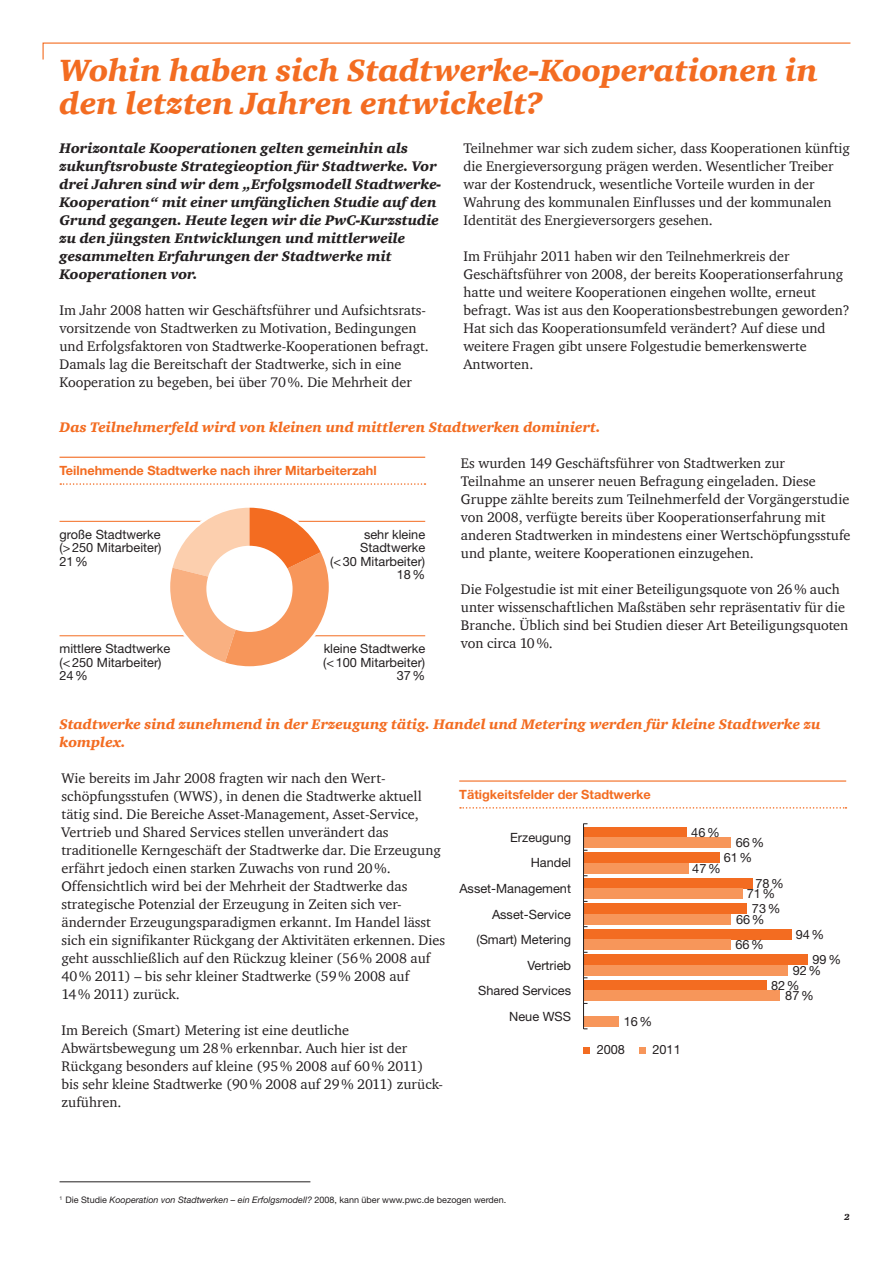
<style>
.page{position:relative;width:893px;height:1263px;background:#fff}
.page>*{position:absolute;margin:0;border:0;box-sizing:border-box;transform-origin:0 0}
.t1{font:italic 900 31.5px/33px "ITC Charter Com";color:#f36c21}
.t2{font:14.25px/18px "ITC Charter Com";color:#231f20}
.t3{font:italic 900 14.25px/18px "ITC Charter Com";color:#231f20}
.t4{font:italic 900 14.25px/18px "ITC Charter Com";color:#f36c21}
.t5{font:12.75px/13.5px "Helvetica Neue LT";color:#231f20}
.t6{font:700 12.75px "Helvetica Neue LT";color:#f36c21}
.t7{font:9px "Helvetica Neue LT";color:#231f20}
.t8{font:italic 900 9px "ITC Charter Com";color:#231f20}
.s1{font-style:italic}
</style>
<div class="page">
<svg style="left:42px;top:42px;width:809px;height:18px"></svg>
<hr style="left:60px;top:1181px;width:250px;height:1px;background:#231f20">
<hr style="left:60px;top:457px;width:365px;height:1px;background:#f36c21">
<svg style="left:60px;top:483px;width:365px;height:2px"></svg>
<hr style="left:292px;top:521px;width:133px;height:1px;background:#f36c21">
<hr style="left:287px;top:635px;width:138px;height:1px;background:#f36c21">
<hr style="left:60px;top:635px;width:136px;height:1px;background:#f36c21">
<hr style="left:60px;top:521px;width:146px;height:1px;background:#f36c21">
<svg style="left:161px;top:509px;width:181px;height:156px"></svg>
<div style="left:168px;top:505px;width:163px;height:164px;border:3px solid #fff;border-radius:50%"></div>
<div style="left:208px;top:547px;width:83px;height:84px;background:#fff;border-radius:50%"></div>
<div style="left:206px;top:546px;width:87px;height:86px;border:2px solid #fff;border-radius:50%"></div>
<hr style="left:459px;top:780px;width:387px;height:2px;background:#f36c21">
<svg style="left:460px;top:807px;width:386px;height:2px"></svg>
<div style="left:583px;top:1047px;width:7px;height:6px;background:#f36c21"></div>
<svg style="left:639px;top:1047px;width:6px;height:6px"></svg>
<div style="left:583px;top:827px;width:103px;height:10px;background:#f36c21"></div>
<div style="left:583px;top:837px;width:148px;height:11px;background:#f7965a"></div>
<div style="left:583px;top:929px;width:209px;height:10px;background:#f36c21"></div>
<div style="left:583px;top:939px;width:148px;height:11px;background:#f7965a"></div>
<div style="left:583px;top:965px;width:205px;height:11px;background:#f7965a"></div>
<div style="left:583px;top:878px;width:170px;height:10px;background:#f36c21"></div>
<div style="left:583px;top:980px;width:184px;height:10px;background:#f36c21"></div>
<div style="left:583px;top:990px;width:197px;height:11px;background:#f7965a"></div>
<div style="left:583px;top:852px;width:137px;height:11px;background:#f36c21"></div>
<div style="left:583px;top:863px;width:106px;height:11px;background:#f7965a"></div>
<div style="left:583px;top:888px;width:159px;height:11px;background:#f7965a"></div>
<div style="left:583px;top:954px;width:224px;height:11px;background:#f36c21"></div>
<div style="left:584px;top:903px;width:162px;height:11px;background:#f36c21"></div>
<div style="left:583px;top:914px;width:148px;height:11px;background:#f7965a"></div>
<div style="left:583px;top:1016px;width:36px;height:11px;background:#f7965a"></div>
<hr style="left:583px;top:823px;width:1px;height:206px;background:#231f20">
<h1 class="t1" style="left:60px;top:53px;width:760px">Wohin haben sich Stadtwerke-Kooperationen in den letzten Jahren entwickelt?</h1>
<p class="t3" style="left:60px;top:139px;width:383px">Horizontale Kooperationen gelten gemeinhin als zukunftsrobuste Strategieoption für Stadtwerke. Vor drei Jahren sind wir dem „Erfolgsmodell Stadtwerke-Kooperation“ mit einer umfänglichen Studie auf den Grund gegangen. Heute legen wir die PwC-Kurzstudie zu den jüngsten Entwicklungen und mittlerweile gesammelten Erfahrungen der Stadtwerke mit Kooperationen vor.</p>
<p class="t2" style="left:60px;top:301px;width:371px">Im Jahr 2008 hatten wir Geschäftsführer und Aufsichtsrats&shy;vorsitzende von Stadtwerken zu Motivation, Bedingungen und Erfolgsfaktoren von Stadtwerke-Kooperationen befragt.<br>Damals lag die Bereitschaft der Stadtwerke, sich in eine Kooperation zu begeben, bei über 70%. Die Mehrheit der</p>
<p class="t2" style="left:463px;top:139px;width:388px">Teilnehmer war sich zudem sicher, dass Kooperationen künftig die Energieversorgung prägen werden. Wesentlicher Treiber war der Kostendruck, wesentliche Vorteile wurden in der Wahrung des kommunalen Einflusses und der kommunalen Identität des Energieversorgers gesehen.</p>
<p class="t2" style="left:463px;top:247px;width:388px">Im Frühjahr 2011 haben wir den Teilnehmerkreis der Geschäftsführer von 2008, der bereits Kooperationserfahrung hatte und weitere Kooperationen eingehen wollte, erneut befragt. Was ist aus den Kooperationsbestrebungen geworden?<br>Hat sich das Kooperationsumfeld verändert? Auf diese und weitere Fragen gibt unsere Folgestudie bemerkenswerte Antworten.</p>
<p class="t4" style="left:60px;top:418px;width:543px">Das Teilnehmerfeld wird von kleinen und mittleren Stadtwerken dominiert.</p>
<p class="t6" style="left:60px;top:462px;width:319px">Teilnehmende Stadtwerke nach ihrer Mitarbeiterzahl</p>
<p class="t5" style="left:60px;top:527px;width:104px;text-align:justify">große Stadtwerke (&gt;250 Mitarbeiter)<br>21%</p>
<p class="t5" style="left:60px;top:642px;width:112px">mittlere Stadtwerke (&lt;250 Mitarbeiter)<br>24%</p>
<p class="t5" style="left:330px;top:527px;width:96px;text-align:right">sehr kleine<br>Stadtwerke<br>(&lt;30 Mitarbeiter)<br>18%</p>
<p class="t5" style="left:323px;top:642px;width:104px;text-align:right">kleine Stadtwerke (&lt;100 Mitarbeiter)<br>37%</p>
<p class="t2" style="left:461px;top:454px;width:391px">Es wurden 149 Geschäftsführer von Stadtwerken zur Teilnahme an unserer neuen Befragung eingeladen. Diese Gruppe zählte bereits zum Teilnehmerfeld der Vorgängerstudie von 2008, verfügte bereits über Kooperationserfahrung mit anderen Stadtwerken in mindestens einer Wertschöpfungsstufe und plante, weitere Kooperationen einzugehen.</p>
<p class="t2" style="left:461px;top:580px;width:389px">Die Folgestudie ist mit einer Beteiligungsquote von 26% auch unter wissenschaftlichen Maßstäben sehr repräsentativ für die Branche. Üblich sind bei Studien dieser Art Beteiligungsquoten von circa 10%.</p>
<p class="t4" style="left:60px;top:715px;width:762px">Stadtwerke sind zunehmend in der Erzeugung tätig. Handel und Metering werden für kleine Stadtwerke zu komplex.</p>
<p class="t2" style="left:62px;top:769px;width:385px">Wie bereits im Jahr 2008 fragten wir nach den Wert&shy;schöpfungsstufen (WWS), in denen die Stadtwerke aktuell tätig sind. Die Bereiche Asset-Management, Asset-Service, Vertrieb und Shared Services stellen unverändert das traditionelle Kerngeschäft der Stadtwerke dar. Die Erzeugung erfährt jedoch einen starken Zuwachs von rund 20%.<br>Offensichtlich wird bei der Mehrheit der Stadtwerke das strategische Potenzial der Erzeugung in Zeiten sich ver&shy;ändernder Erzeugungsparadigmen erkannt. Im Handel lässt sich ein signifikanter Rückgang der Aktivitäten erkennen. Dies geht ausschließlich auf den Rückzug kleiner (56% 2008 auf 40% 2011) – bis sehr kleiner Stadtwerke (59% 2008 auf<br>14% 2011) zurück.</p>
<p class="t2" style="left:62px;top:1021px;width:383px">Im Bereich (Smart) Metering ist eine deutliche Abwärtsbewegung um 28% erkennbar. Auch hier ist der Rückgang besonders auf kleine (95% 2008 auf 60% 2011) bis sehr kleine Stadtwerke (90% 2008 auf 29% 2011) zurück&shy;zuführen.</p>
<p class="t6" style="left:459px;top:786px;width:193px">Tätigkeitsfelder der Stadtwerke</p>
<p class="t5" style="left:459px;top:824px;width:113px;line-height:25.5px;text-align:right">Erzeugung<br>Handel<br>Asset-Management<br>Asset-Service (Smart) Metering<br>Vertrieb<br>Shared Services<br>Neue WSS</p>
<p class="t5" style="left:597px;top:1042px;width:30px">2008</p>
<p class="t5" style="left:652px;top:1042px;width:30px">2011</p>
<p class="t5" style="left:624px;top:1014px;width:30px">16%</p>
<p class="t5" style="left:691px;top:825px;width:30px">46%</p>
<p class="t5" style="left:736px;top:836px;width:30px">66%</p>
<p class="t5" style="left:724px;top:851px;width:30px">61%</p>
<p class="t5" style="left:692px;top:861px;width:30px">47%</p>
<p class="t5" style="left:747px;top:878px;width:39px;line-height:10.5px;text-indent:9px">78%<br>71%</p>
<p class="t5" style="left:736px;top:903px;width:46px;line-height:10.5px;text-indent:16px">73%<br>66%</p>
<p class="t5" style="left:735px;top:938px;width:30px">66%</p>
<p class="t5" style="left:796px;top:927px;width:30px">94%</p>
<p class="t5" style="left:793px;top:954px;width:50px;line-height:10.5px;text-indent:20px">99%<br>92%</p>
<p class="t5" style="left:785px;top:980px;width:30px;line-height:10.5px;text-indent:-14px">82%<br>87%</p>
<p class="t7" style="left:60px;top:1195px;width:448px"><sup>1</sup> Die Studie <span class="s1">Kooperation von Stadtwerken – ein Erfolgsmodell?</span> 2008, kann über www.pwc.de bezogen werden.</p>
<p class="t8" style="left:844px;top:1212px;width:7px">2</p>
</div>
